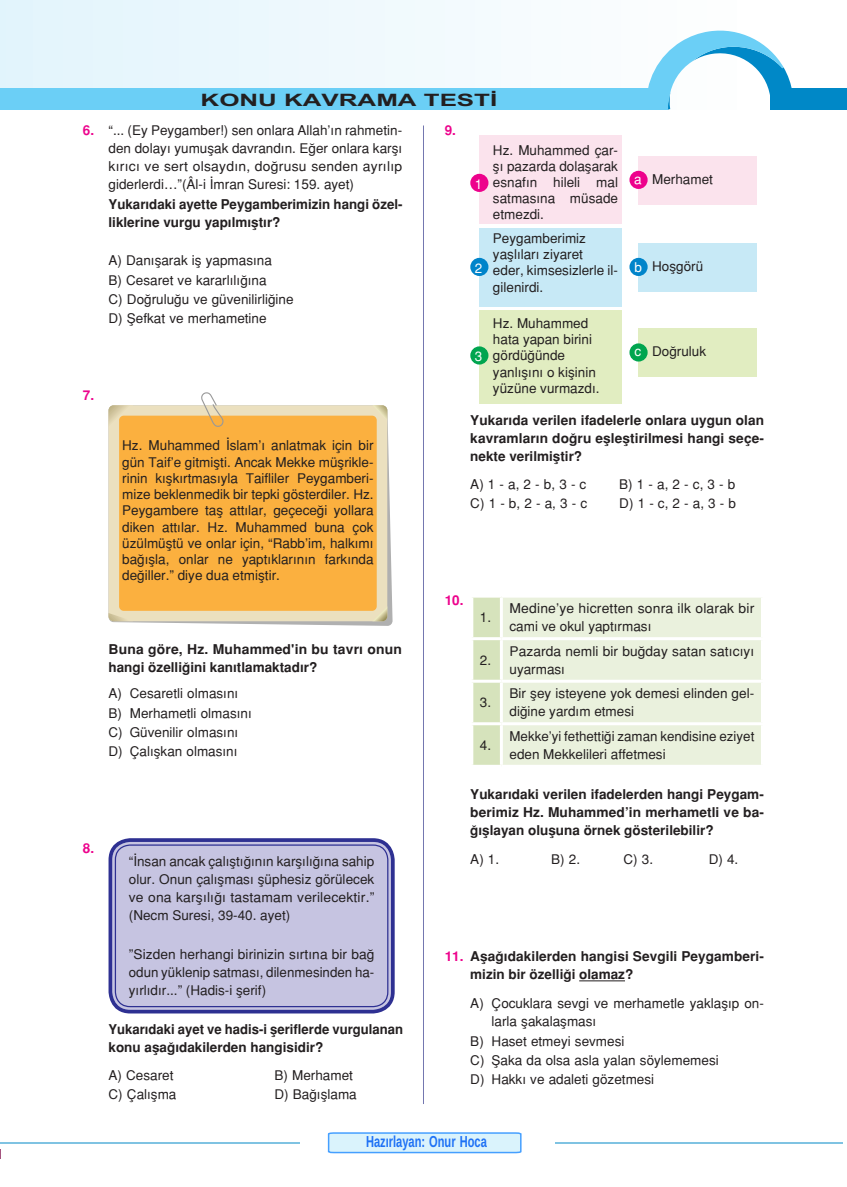
<style>
.page{position:relative;width:847px;height:1187px;background:#fff}
.page>*{position:absolute;margin:0;border:0;box-sizing:border-box;transform-origin:0 0}
.t1{font:700 17.1px "Arial";letter-spacing:.005em;color:#231f20;scale:1.52 1}
.t2{font:700 15.9px "Helvetica";letter-spacing:.005em;color:#1e71f5;scale:.7 1}
.t3{font:13.5px/16.2px "Helvetica Turk";color:#231f20}
.t4{font:13.5px/18px "Helvetica Turk B";color:#231f20}
.t5{font:13.5px "Helvetica Turk B";color:#ed028c}
.t6{font:13.5px "Helvetica Turk";color:#fff}
.s1{font-family:"Helvetica Turk B";color:#ed028c}
.s2{color:#fff}
.s3{color:#ed028c}
</style>
<div class="page">
<hr style="left:423px;top:125px;width:1px;height:978px;background:#7477b0">
<svg style="left:111px;top:409px;width:281px;height:217px"></svg>
<div style="left:108px;top:405px;width:279px;height:216px;background:#ebe0bf;border-radius:5px"></div>
<svg style="left:108px;top:613px;width:18px;height:8px"></svg>
<svg style="left:108px;top:405px;width:19px;height:19px"></svg>
<div style="left:119px;top:415px;width:257px;height:195px;background:#fbb03f;border-radius:5px"></div>
<svg style="left:372px;top:405px;width:15px;height:15px"></svg>
<svg style="left:372px;top:606px;width:15px;height:15px"></svg>
<svg style="left:200px;top:392px;width:24px;height:35px"></svg>
<div style="left:112px;top:841px;width:279px;height:168px;background:#c6c4e1;border-radius:18px"></div>
<div style="left:108px;top:838px;width:286px;height:175px;border:4px solid #2e3092;border-radius:20px"></div>
<div style="left:115px;top:844px;width:273px;height:163px;border:1px solid #2e3092;border-radius:15px"></div>
<hr style="left:579px;top:980px;width:45px;height:1px;background:#231f20">
<div style="left:478px;top:135px;width:143px;height:89px;background:#fbe3ed"></div>
<div style="left:470px;top:174px;width:18px;height:18px;background:#ed028c;border-radius:50%"></div>
<div style="left:637px;top:156px;width:119px;height:48px;background:#fbe3ed"></div>
<div style="left:629px;top:171px;width:18px;height:18px;background:#ed028c;border-radius:50%"></div>
<div style="left:637px;top:243px;width:119px;height:48px;background:#c7e9f6"></div>
<div style="left:478px;top:228px;width:143px;height:78px;background:#c7e9f6"></div>
<div style="left:470px;top:258px;width:18px;height:18px;background:#0084ca;border-radius:50%"></div>
<div style="left:629px;top:258px;width:18px;height:18px;background:#0084ca;border-radius:50%"></div>
<div style="left:478px;top:311px;width:143px;height:93px;background:#e1edc1"></div>
<div style="left:470px;top:346px;width:18px;height:18px;background:#00a54f;border-radius:50%"></div>
<div style="left:637px;top:329px;width:119px;height:48px;background:#e1edc1"></div>
<div style="left:629px;top:343px;width:18px;height:18px;background:#00a54f;border-radius:50%"></div>
<div style="left:473px;top:597px;width:26px;height:167px;background:#d6e3bc"></div>
<div style="left:503px;top:597px;width:257px;height:167px;background:#eaf1dd"></div>
<hr style="left:470px;top:637px;width:31px;height:3px;background:#fff">
<hr style="left:501px;top:637px;width:262px;height:3px;background:#fff">
<hr style="left:470px;top:679px;width:31px;height:3px;background:#fff">
<hr style="left:501px;top:679px;width:262px;height:3px;background:#fff">
<hr style="left:470px;top:722px;width:31px;height:3px;background:#fff">
<hr style="left:501px;top:722px;width:262px;height:3px;background:#fff">
<div style="left:0;top:0;width:845px;height:110px;background:linear-gradient(to right,#e2f4fc,#fff)"></div>
<div style="left:0;top:88px;width:667px;height:22px;background:#6bcff6"></div>
<div style="left:770px;top:88px;width:76px;height:22px;background:#0088c7"></div>
<svg style="left:644px;top:27px;width:148px;height:83px"></svg>
<svg style="left:327px;top:1132px;width:195px;height:21px;background:#c5e7fc"></svg>
<hr style="left:555px;top:1141px;width:287px;height:2px;background:#0088c7;opacity:.5">
<hr style="left:0;top:1142px;width:300px;height:1px;background:#7fc3e2">
<p class="t1" style="left:200px;top:91px;width:196px">KONU KAVRAMA TESTİ</p>
<p class="t3" style="left:108px;top:121px;width:295px;line-height:18px;text-align:justify;text-indent:-26px"><span class="s1">6.</span> “... (Ey Peygamber!) sen onlara Allah’ın rahmetin&shy;den dolayı yumuşak davrandın. Eğer onlara karşı kırıcı ve sert olsaydın, doğrusu senden ayrılıp giderlerdi…”(Âl-i İmran Suresi: 159. ayet)</p>
<p class="t4" style="left:108px;top:195px;width:295px">Yukarıdaki ayette Peygamberimizin hangi özel&shy;liklerine vurgu yapılmıştır?</p>
<p class="t3" style="left:108px;top:251px;width:186px;line-height:19.4px">A) Danışarak iş yapmasına<br>B) Cesaret ve kararlılığına<br>C) Doğruluğu ve güvenilirliğine<br>D) Şefkat ve merhametine</p>
<p class="t5" style="left:83px;top:387px;width:13px">7.</p>
<p class="t5" style="left:444px;top:122px;width:13px">9.</p>
<p class="t6" style="left:474px;top:176px;width:9px">1</p>
<p class="t6" style="left:474px;top:260px;width:9px">2</p>
<p class="t6" style="left:474px;top:348px;width:9px">3</p>
<p class="t3" style="left:492px;top:142px;width:126px;text-align:justify">Hz. Muhammed çar&shy;şı pazarda dolaşarak esnafın hileli mal satmasına müsade etmezdi.</p>
<p class="t3" style="left:492px;top:230px;width:126px">Peygamberimiz yaşlıları ziyaret<br>eder, kimsesizlerle il&shy;gilenirdi.</p>
<p class="t3" style="left:492px;top:315px;width:108px">Hz. Muhammed hata yapan birini gördüğünde yanlışını o kişinin yüzüne vurmazdı.</p>
<p class="t3" style="left:633px;top:171px;width:80px"><span class="s2">a</span> Merhamet</p>
<p class="t3" style="left:634px;top:258px;width:70px"><span class="s2">b</span> Hoşgörü</p>
<p class="t3" style="left:634px;top:343px;width:73px"><span class="s2">c</span> Doğruluk</p>
<p class="t5" style="left:83px;top:839px;width:13px">8.</p>
<p class="t3" style="left:122px;top:437px;width:253px;text-align:justify">Hz. Muhammed İslam’ı anlatmak için bir gün Taif’e gitmişti. Ancak Mekke müşrikle&shy;rinin kışkırtmasıyla Taifliler Peygamberi&shy;mize beklenmedik bir tepki gösterdiler. Hz.<br>Peygambere taş attılar, geçeceği yollara diken attılar. Hz. Muhammed buna çok üzülmüştü ve onlar için, “Rabb’im, halkımı bağışla, onlar ne yaptıklarının farkında değiller.” diye dua etmiştir.</p>
<p class="t4" style="left:108px;top:639px;width:295px">Buna göre, Hz. Muhammed'in bu tavrı onun hangi özelliğini kanıtlamaktadır?</p>
<p class="t3" style="left:108px;top:683px;width:145px;line-height:19.4px">A) Cesaretli olmasını<br>B) Merhametli olmasını<br>C) Güvenilir olmasını<br>D) Çalışkan olmasını</p>
<p class="t3" style="left:129px;top:852px;width:247px;line-height:18px;text-align:justify">“İnsan ancak çalıştığının karşılığına sahip olur. Onun çalışması şüphesiz görülecek ve ona karşılığı tastamam verilecektir.” (Necm Suresi, 39-40. ayet)</p>
<p class="t3" style="left:129px;top:945px;width:247px;line-height:18px;text-align:justify">”Sizden herhangi birinizin sırtına bir bağ odun yüklenip satması, dilenmesinden ha&shy;yırlıdır...” (Hadis-i şerif)</p>
<p class="t4" style="left:108px;top:1019px;width:296px">Yukarıdaki ayet ve hadis-i şeriflerde vurgulanan konu aşağıdakilerden hangisidir?</p>
<p class="t3" style="left:108px;top:1066px;width:66px">A) Cesaret</p>
<p class="t3" style="left:274px;top:1066px;width:80px">B) Merhamet</p>
<p class="t3" style="left:108px;top:1086px;width:69px">C) Çalışma</p>
<p class="t3" style="left:274px;top:1086px;width:84px">D) Bağışlama</p>
<p class="t4" style="left:470px;top:411px;width:295px;text-align:justify">Yukarıda verilen ifadelerle onlara uygun olan kavramların doğru eşleştirilmesi hangi seçe&shy;nekte verilmiştir?</p>
<p class="t3" style="left:470px;top:476px;width:117px">A)1-a,2-b,3-c</p>
<p class="t3" style="left:619px;top:476px;width:117px">B)1-a,2-c,3-b</p>
<p class="t3" style="left:470px;top:495px;width:118px">C)1-b,2-a,3-c</p>
<p class="t3" style="left:619px;top:495px;width:118px">D)1-c,2-a,3-b</p>
<p class="t5" style="left:444px;top:591px;width:20px">10.</p>
<p class="t3" style="left:479px;top:609px;width:13px">1.</p>
<p class="t3" style="left:509px;top:599px;width:246px;line-height:18px">Medine’ye hicretten sonra ilk olarak bir cami ve okul yaptırması</p>
<p class="t3" style="left:479px;top:652px;width:13px">2.</p>
<p class="t3" style="left:509px;top:642px;width:246px;line-height:18px">Pazarda nemli bir buğday satan satıcıyı uyarması</p>
<p class="t3" style="left:479px;top:694px;width:13px">3.</p>
<p class="t3" style="left:509px;top:684px;width:246px;line-height:18px">Bir şey isteyene yok demesi elinden gel&shy;diğine yardım etmesi</p>
<p class="t3" style="left:479px;top:737px;width:13px">4.</p>
<p class="t3" style="left:509px;top:727px;width:246px;line-height:18px">Mekke’yi fethettiği zaman kendisine eziyet eden Mekkelileri affetmesi</p>
<p class="t4" style="left:470px;top:784px;width:295px;text-align:justify">Yukarıdaki verilen ifadelerden hangi Peygam&shy;berimiz Hz. Muhammed’in merhametli ve ba&shy;ğışlayan oluşuna örnek gösterilebilir?</p>
<p class="t3" style="left:470px;top:851px;width:30px">A) 1.</p>
<p class="t3" style="left:551px;top:851px;width:30px">B) 2.</p>
<p class="t3" style="left:623px;top:851px;width:31px">C) 3.</p>
<p class="t3" style="left:708px;top:851px;width:31px">D) 4.</p>
<p class="t4" style="left:470px;top:946px;width:295px;text-indent:-26px"><span class="s3">11.</span> Aşağıdakilerden hangisi Sevgili Peygamberi&shy;mizin bir özelliği olamaz?</p>
<p class="t3" style="left:491px;top:994px;width:274px;line-height:18px;text-indent:-21px">A) Çocuklara sevgi ve merhametle yaklaşıp on&shy;larla şakalaşması</p>
<p class="t3" style="left:470px;top:1031px;width:250px;line-height:19.4px">B) Haset etmeyi sevmesi<br>C) Şaka da olsa asla yalan söylememesi<br>D) Hakkı ve adaleti gözetmesi</p>
<p class="t2" style="left:366px;top:1132px;width:174px">Hazırlayan: Onur Hoca</p>
</div>
